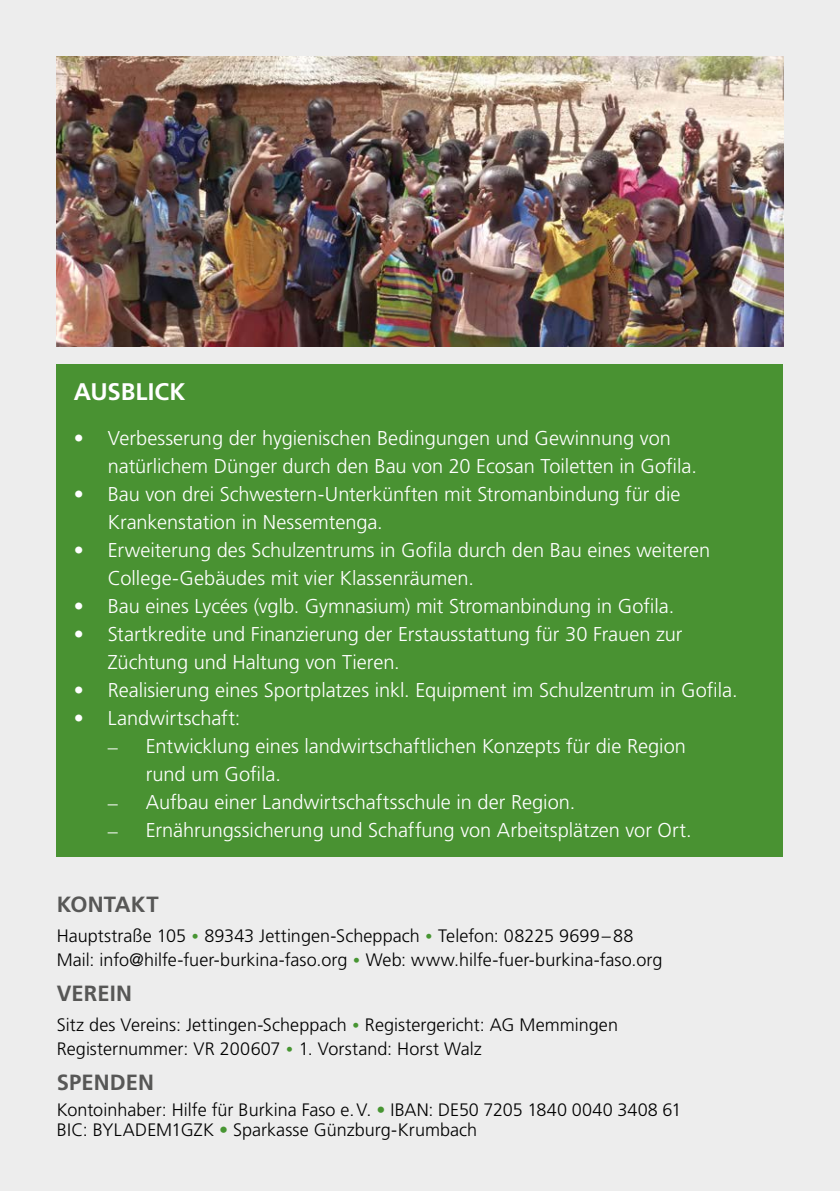
<style>
.page{position:relative;width:840px;height:1191px;background:#fff}
.page>*{position:absolute;margin:0;border:0;box-sizing:border-box;transform-origin:0 0}
.t1{font:700 24px "Frutiger";letter-spacing:.005em;color:#fff}
.t2{font:700 22px "Frutiger";letter-spacing:.005em;color:#575756}
.t3{font:300 20px/28px "Frutiger";letter-spacing:-.005em;color:#fff}
.t4{font:300 18px/24px "Frutiger";letter-spacing:.005em;color:#000}
.s1{font-family:"Adobe Garamond Pro";font-weight:400}
.s2{font-family:"Adobe Garamond Pro";font-weight:400;color:#479532}
.s3{color:#479532}
</style>
<div class="page">
<div style="left:0;top:0;width:839px;height:1191px;background:#ededed"></div>
<img style="left:57px;top:57px;width:725px;height:290px">
<div style="left:57px;top:364px;width:725px;height:492px;background:#499232"></div>
<p class="t1" style="left:74px;top:377px;width:113px">AUSBLICK</p>
<p class="t3" style="left:108px;top:424px;width:590px;text-indent:-34px">• Verbesserung der hygienischen Bedingungen und Gewinnung von natürlichem Dünger durch den Bau von 20 Ecosan Toiletten in Gofila.</p>
<p class="t3" style="left:108px;top:480px;width:574px;text-indent:-34px">• Bau von drei Schwestern-Unterkünften mit Stromanbindung für die<br>Krankenstation in Nessemtenga.</p>
<p class="t3" style="left:108px;top:536px;width:603px;text-indent:-34px">• Erweiterung des Schulzentrums in Gofila durch den Bau eines weiteren<br>College-Gebäudes mit vier Klassenräumen.</p>
<p class="t3" style="left:74px;top:592px;width:601px">• Bau eines Lycées (vglb. Gymnasium) mit Stromanbindung in Gofila.</p>
<p class="t3" style="left:108px;top:620px;width:576px;text-indent:-34px">• Startkredite und Finanzierung der Erstausstattung für 30 Frauen zur<br>Züchtung und Haltung von Tieren.</p>
<p class="t3" style="left:74px;top:676px;width:665px">• Realisierung eines Sportplatzes inkl. Equipment im Schulzentrum in Gofila.</p>
<p class="t3" style="left:74px;top:704px;width:168px">• Landwirtschaft:</p>
<p class="t3" style="left:146px;top:732px;width:541px;text-indent:-38px"><span class="s1">–</span> Entwicklung eines landwirtschaftlichen Konzepts für die Region rund um Gofila.</p>
<p class="t3" style="left:108px;top:788px;width:469px"><span class="s1">–</span> Aufbau einer Landwirtschaftsschule in der Region.</p>
<p class="t3" style="left:108px;top:816px;width:585px"><span class="s1">–</span> Ernährungssicherung und Schaffung von Arbeitsplätzen vor Ort.</p>
<p class="t2" style="left:57px;top:891px;width:103px">KONTAKT</p>
<p class="t4" style="left:57px;top:923px;width:607px">Hauptstraße 105 <span class="s2">•</span> 89343 Jettingen-Scheppach <span class="s2">•</span> Telefon: 08225 9699–88<br>Mail: info@hilfe-fuer-burkina-faso.org <span class="s2">•</span> Web: www.hilfe-fuer-burkina-faso.org</p>
<p class="t2" style="left:57px;top:980px;width:77px">VEREIN</p>
<p class="t4" style="left:57px;top:1012px;width:562px">Sitz des Vereins: Jettingen-Scheppach <span class="s2">•</span> Registergericht: AG Memmingen<br>Registernummer: VR 200607 <span class="s2">•</span> 1. Vorstand: Horst Walz</p>
<p class="t2" style="left:57px;top:1069px;width:99px">SPENDEN</p>
<p class="t4" style="left:57px;top:1099px;width:626px;line-height:20px">Kontoinhaber: Hilfe für Burkina Faso e.V. <span class="s3">•</span> IBAN: DE50 7205 1840 0040 3408 61<br>BIC: BYLADEM1GZK <span class="s3">•</span> Sparkasse Günzburg-Krumbach</p>
</div>
